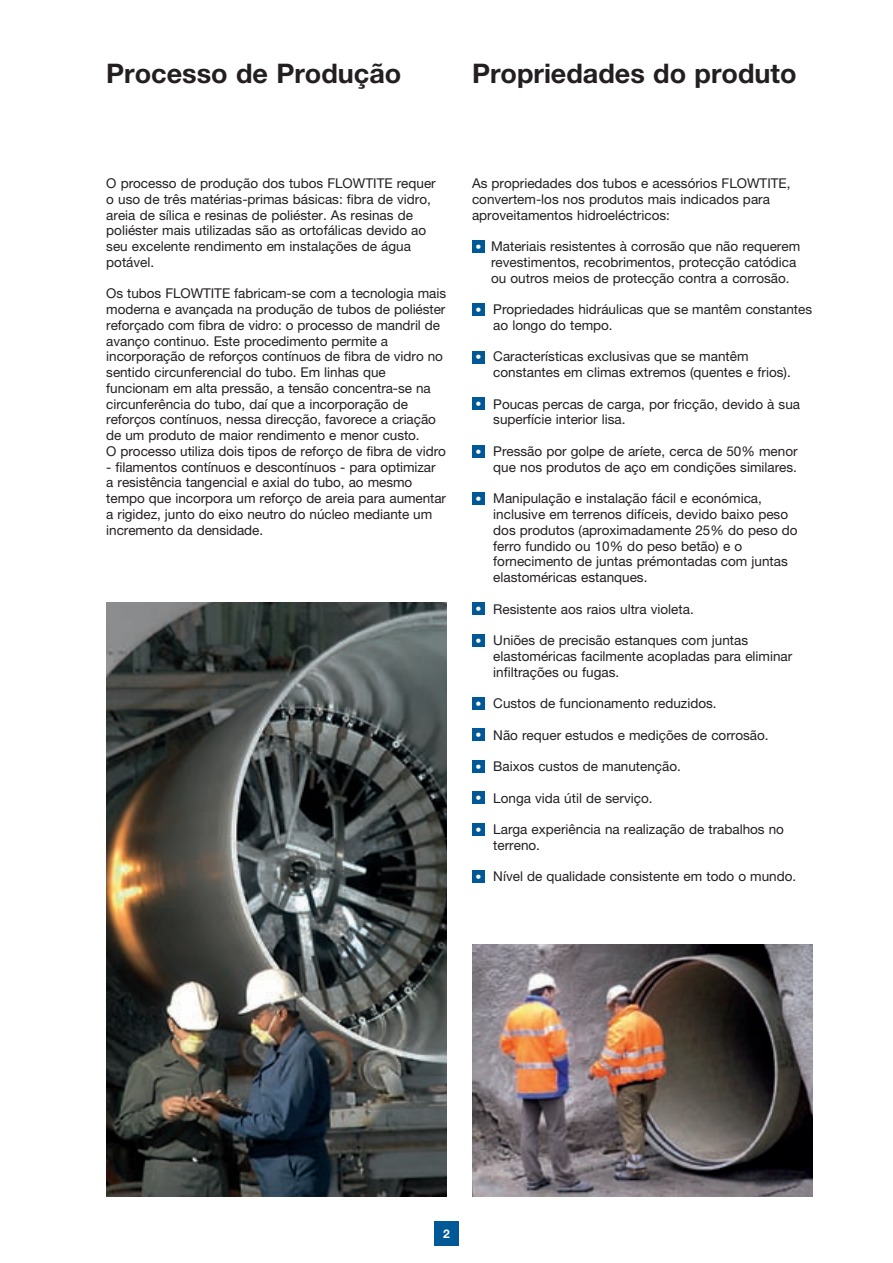
<style>
.page{position:relative;width:893px;height:1263px;background:#fff}
.page>*{position:absolute;margin:0;border:0;box-sizing:border-box;transform-origin:0 0}
.t1{font:700 27px "Helvetica Neue LT Pro";color:#231f20}
.t2{font:13.5px/15.8px "Helvetica Neue LT Pro";color:#231f20}
.t3{font:700 12px "Helvetica Neue LT Pro";color:#fff}
</style>
<div class="page">
<div style="left:435px;top:1221px;width:24px;height:24px;background:#005996"></div>
<img style="left:106px;top:602px;width:340px;height:594px">
<img style="left:472px;top:944px;width:340px;height:252px">
<div style="left:472px;top:240px;width:13px;height:13px;background:#005996"></div>
<div style="left:472px;top:303px;width:13px;height:13px;background:#005996"></div>
<div style="left:472px;top:351px;width:13px;height:12px;background:#005996"></div>
<div style="left:472px;top:398px;width:13px;height:12px;background:#005996"></div>
<div style="left:472px;top:445px;width:13px;height:13px;background:#005996"></div>
<div style="left:472px;top:492px;width:13px;height:13px;background:#005996"></div>
<div style="left:472px;top:602px;width:13px;height:13px;background:#005996"></div>
<div style="left:472px;top:634px;width:13px;height:13px;background:#005996"></div>
<div style="left:472px;top:697px;width:13px;height:12px;background:#005996"></div>
<div style="left:472px;top:728px;width:13px;height:13px;background:#005996"></div>
<div style="left:472px;top:760px;width:13px;height:13px;background:#005996"></div>
<div style="left:472px;top:791px;width:13px;height:13px;background:#005996"></div>
<div style="left:472px;top:823px;width:13px;height:13px;background:#005996"></div>
<div style="left:472px;top:870px;width:13px;height:13px;background:#005996"></div>
<h1 class="t1" style="left:106px;top:57px;width:297px">Processo de Produção</h1>
<h1 class="t1" style="left:472px;top:57px;width:326px">Propriedades do produto</h1>
<p class="t2" style="left:106px;top:175px;width:331px">O processo de produção dos tubos FLOWTITE requer o uso de três matérias-primas básicas: fibra de vidro, areia de sílica e resinas de poliéster. As resinas de poliéster mais utilizadas são as ortofálicas devido ao seu excelente rendimento em instalações de água potável.</p>
<p class="t2" style="left:106px;top:286px;width:341px">Os tubos FLOWTITE fabricam-se com a tecnologia mais moderna e avançada na produção de tubos de poliéster reforçado com fibra de vidro: o processo de mandril de avanço continuo. Este procedimento permite a incorporação de reforços contínuos de fibra de vidro no sentido circunferencial do tubo. Em linhas que funcionam em alta pressão, a tensão concentra-se na circunferência do tubo, daí que a incorporação de reforços contínuos, nessa direcção, favorece a criação de um produto de maior rendimento e menor custo.<br>O processo utiliza dois tipos de reforço de fibra de vidro</p>
<p class="t2" style="left:106px;top:459px;width:341px">- filamentos contínuos e descontínuos - para optimizar a resistência tangencial e axial do tubo, ao mesmo tempo que incorpora um reforço de areia para aumentar a rigidez, junto do eixo neutro do núcleo mediante um incremento da densidade.</p>
<p class="t2" style="left:472px;top:175px;width:320px">As propriedades dos tubos e acessórios FLOWTITE, convertem-los nos produtos mais indicados para aproveitamentos hidroeléctricos:</p>
<p class="t2" style="left:491px;top:238px;width:311px">Materiais resistentes à corrosão que não requerem revestimentos, recobrimentos, protecção catódica ou outros meios de protecção contra a corrosão.</p>
<p class="t2" style="left:493px;top:301px;width:320px">Propriedades hidráulicas que se mantêm constantes ao longo do tempo.</p>
<p class="t2" style="left:493px;top:349px;width:299px">Características exclusivas que se mantêm constantes em climas extremos (quentes e frios).</p>
<p class="t2" style="left:493px;top:396px;width:308px">Poucas percas de carga, por fricção, devido à sua superfície interior lisa.</p>
<p class="t2" style="left:493px;top:443px;width:306px">Pressão por golpe de aríete, cerca de 50% menor que nos produtos de aço em condições similares.</p>
<p class="t2" style="left:493px;top:490px;width:306px">Manipulação e instalação fácil e económica, inclusive em terrenos difíceis, devido baixo peso dos produtos (aproximadamente 25% do peso do ferro fundido ou 10% do peso betão) e o fornecimento de juntas prémontadas com juntas elastoméricas estanques.</p>
<p class="t2" style="left:493px;top:601px;width:202px">Resistente aos raios ultra violeta.</p>
<p class="t2" style="left:493px;top:632px;width:301px">Uniões de precisão estanques com juntas elastoméricas facilmente acopladas para eliminar infiltrações ou fugas.</p>
<p class="t2" style="left:493px;top:695px;width:225px">Custos de funcionamento reduzidos.</p>
<p class="t2" style="left:493px;top:727px;width:277px">Não requer estudos e medições de corrosão.</p>
<p class="t2" style="left:493px;top:758px;width:189px">Baixos custos de manutenção.</p>
<p class="t2" style="left:493px;top:790px;width:161px">Longa vida útil de serviço.</p>
<p class="t2" style="left:493px;top:821px;width:292px">Larga experiência na realização de trabalhos no terreno.</p>
<p class="t2" style="left:493px;top:868px;width:304px">Nível de qualidade consistente em todo o mundo.</p>
<p class="t3" style="left:475px;top:239px;width:8px">•</p>
<p class="t3" style="left:475px;top:302px;width:8px">•</p>
<p class="t3" style="left:475px;top:350px;width:8px">•</p>
<p class="t3" style="left:475px;top:397px;width:8px">•</p>
<p class="t3" style="left:475px;top:444px;width:8px">•</p>
<p class="t3" style="left:475px;top:491px;width:8px">•</p>
<p class="t3" style="left:475px;top:601px;width:8px">•</p>
<p class="t3" style="left:475px;top:633px;width:8px">•</p>
<p class="t3" style="left:475px;top:696px;width:8px">•</p>
<p class="t3" style="left:475px;top:727px;width:8px">•</p>
<p class="t3" style="left:475px;top:759px;width:8px">•</p>
<p class="t3" style="left:475px;top:790px;width:8px">•</p>
<p class="t3" style="left:475px;top:822px;width:8px">•</p>
<p class="t3" style="left:475px;top:869px;width:8px">•</p>
<p class="t3" style="left:443px;top:1226px;width:8px">2</p>
</div>
